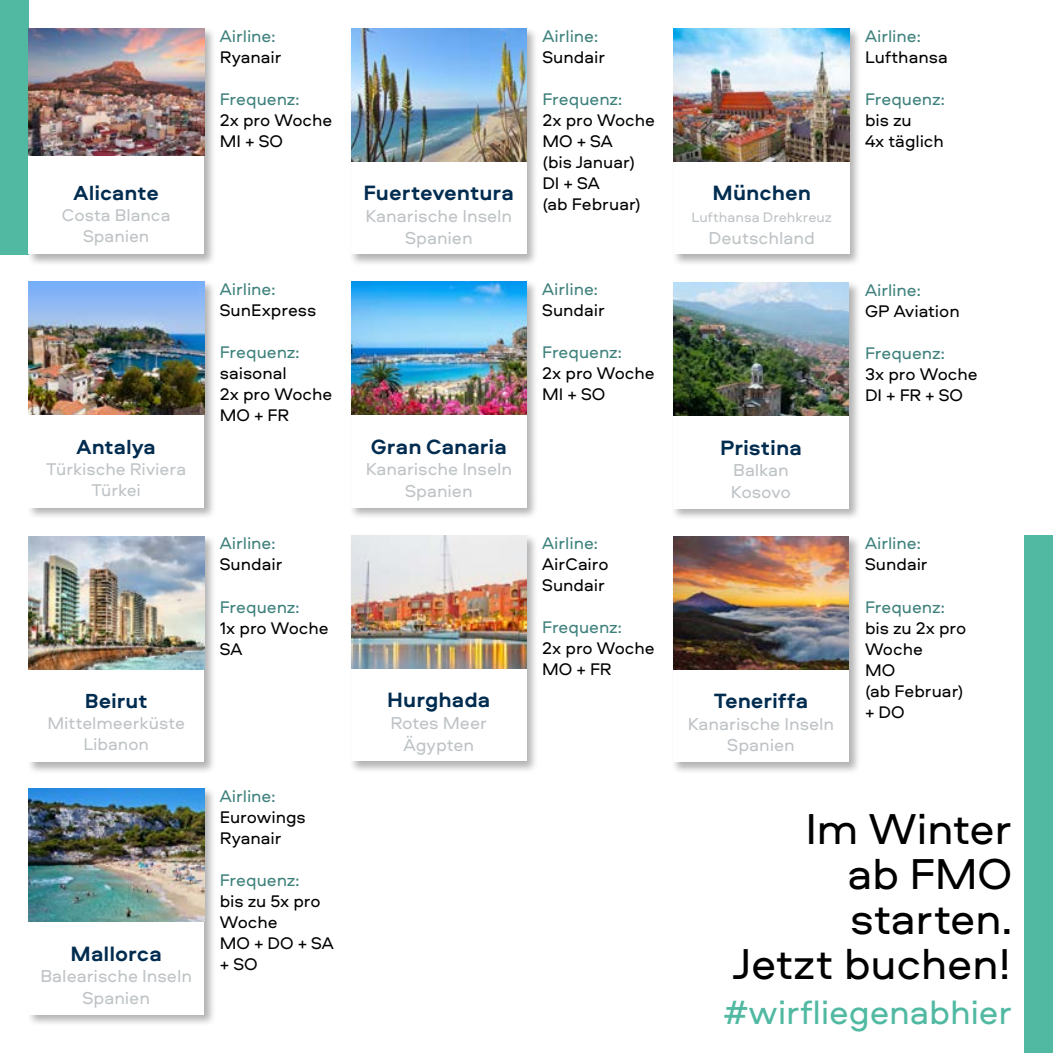
<style>
.page{position:relative;width:1053px;height:1053px;background:#fff}
.page>*{position:absolute;margin:0;border:0;box-sizing:border-box;transform-origin:0 0}
.t1{font:45px/45px "Aeroport";letter-spacing:-.01em;color:#000;text-align:right}
.t2{font:35px "Aeroport";letter-spacing:-.005em;color:#51b9a2}
.t3{font:700 21.62px "Aeroport";color:#002c50}
.t4{font:700 21.5px "Aeroport";color:#002c50}
.t5{font:700 21.12px "Aeroport";color:#002c50}
.t6{font:18px/21.6px "Aeroport";color:#bec3c6;text-align:center}
.t7{font:17.62px/21.1px "Aeroport";color:#bec3c6;text-align:center}
.t8{font:17.5px/21px "Aeroport";color:#000}
.t9{font:17.5px "Aeroport";letter-spacing:-.005em;color:#3e817c}
.t10{font:14.38px "Aeroport";color:#bec3c6}
</style>
<div class="page">
<div style="left:0;top:0;width:28px;height:254px;background:#51b9a2"></div>
<div style="left:27px;top:280px;width:189px;height:239px;background:#000;opacity:.3"></div>
<div style="left:28px;top:282px;width:176px;height:226px;background:#fff"></div>
<img style="left:28px;top:282px;width:176px;height:133px">
<div style="left:349px;top:27px;width:189px;height:239px;background:#000;opacity:.3"></div>
<div style="left:351px;top:28px;width:175px;height:226px;background:#fff"></div>
<img style="left:351px;top:28px;width:175px;height:133px">
<div style="left:349px;top:280px;width:189px;height:239px;background:#000;opacity:.3"></div>
<div style="left:351px;top:282px;width:175px;height:226px;background:#fff"></div>
<img style="left:351px;top:282px;width:175px;height:133px">
<div style="left:349px;top:534px;width:189px;height:238px;background:#000;opacity:.3"></div>
<div style="left:351px;top:535px;width:175px;height:226px;background:#fff"></div>
<img style="left:351px;top:535px;width:175px;height:133px">
<div style="left:27px;top:787px;width:189px;height:239px;background:#000;opacity:.3"></div>
<div style="left:28px;top:788px;width:176px;height:226px;background:#fff"></div>
<img style="left:28px;top:788px;width:176px;height:133px">
<div style="left:672px;top:27px;width:189px;height:239px;background:#000;opacity:.3"></div>
<div style="left:673px;top:28px;width:176px;height:226px;background:#fff"></div>
<img style="left:673px;top:28px;width:176px;height:133px">
<div style="left:671px;top:281px;width:189px;height:239px;background:#000;opacity:.3"></div>
<div style="left:673px;top:283px;width:175px;height:225px;background:#fff"></div>
<img style="left:673px;top:283px;width:175px;height:133px">
<div style="left:671px;top:535px;width:189px;height:238px;background:#000;opacity:.3"></div>
<div style="left:673px;top:536px;width:175px;height:226px;background:#fff"></div>
<img style="left:673px;top:536px;width:175px;height:133px">
<div style="left:1024px;top:535px;width:28px;height:517px;background:#51b9a2"></div>
<div style="left:27px;top:27px;width:189px;height:239px;background:#000;opacity:.3"></div>
<div style="left:28px;top:28px;width:176px;height:226px;background:#fff"></div>
<img style="left:28px;top:28px;width:176px;height:128px">
<div style="left:27px;top:535px;width:189px;height:238px;background:#000;opacity:.3"></div>
<div style="left:28px;top:536px;width:176px;height:226px;background:#fff"></div>
<img style="left:28px;top:536px;width:176px;height:133px">
<p class="t5" style="left:74px;top:178px;width:87px">Alicante</p>
<p class="t7" style="left:62px;top:204px;width:110px">Costa Blanca<br>Spanien</p>
<p class="t9" style="left:220px;top:24px;width:57px">Airline:</p>
<p class="t8" style="left:220px;top:45px;width:63px">Ryanair</p>
<p class="t9" style="left:220px;top:87px;width:81px">Frequenz:</p>
<p class="t8" style="left:220px;top:108px;width:114px">2x pro Woche<br>MI + SO</p>
<p class="t3" style="left:363px;top:177px;width:152px">Fuerteventura</p>
<p class="t6" style="left:365px;top:204px;width:148px">Kanarische Inseln<br>Spanien</p>
<p class="t9" style="left:542px;top:24px;width:57px">Airline:</p>
<p class="t8" style="left:542px;top:45px;width:64px">Sundair</p>
<p class="t9" style="left:542px;top:87px;width:81px">Frequenz:</p>
<p class="t8" style="left:542px;top:108px;width:114px">2x pro Woche<br>MO + SA<br>(bis Januar)<br>DI + SA<br>(ab Februar)</p>
<p class="t3" style="left:712px;top:177px;width:100px">München</p>
<p class="t10" style="left:691px;top:207px;width:142px">Lufthansa Drehkreuz</p>
<p class="t6" style="left:708px;top:226px;width:108px">Deutschland</p>
<p class="t9" style="left:865px;top:24px;width:57px">Airline:</p>
<p class="t8" style="left:865px;top:45px;width:84px">Lufthansa</p>
<p class="t9" style="left:865px;top:87px;width:81px">Frequenz:</p>
<p class="t8" style="left:865px;top:108px;width:80px">bis zu<br>4x täglich</p>
<p class="t9" style="left:220px;top:277px;width:57px">Airline:</p>
<p class="t8" style="left:220px;top:299px;width:98px">SunExpress</p>
<p class="t9" style="left:220px;top:340px;width:81px">Frequenz:</p>
<p class="t8" style="left:220px;top:362px;width:114px">saisonal<br>2x pro Woche<br>MO + FR</p>
<p class="t9" style="left:542px;top:277px;width:57px">Airline:</p>
<p class="t8" style="left:542px;top:299px;width:64px">Sundair</p>
<p class="t9" style="left:542px;top:340px;width:81px">Frequenz:</p>
<p class="t8" style="left:542px;top:362px;width:114px">2x pro Woche<br>MI + SO</p>
<p class="t9" style="left:865px;top:278px;width:57px">Airline:</p>
<p class="t8" style="left:865px;top:300px;width:96px">GP Aviation</p>
<p class="t9" style="left:865px;top:341px;width:81px">Frequenz:</p>
<p class="t8" style="left:865px;top:363px;width:114px">3x pro Woche<br>DI + FR + SO</p>
<p class="t5" style="left:77px;top:431px;width:81px">Antalya</p>
<p class="t7" style="left:46px;top:457px;width:141px">Türkische Riviera<br>Türkei</p>
<p class="t4" style="left:371px;top:431px;width:138px">Gran Canaria</p>
<p class="t6" style="left:365px;top:457px;width:148px">Kanarische Inseln<br>Spanien</p>
<p class="t3" style="left:720px;top:432px;width:83px">Pristina</p>
<p class="t6" style="left:731px;top:458px;width:62px;text-align:left">Balkan<br>Kosovo</p>
<p class="t5" style="left:85px;top:685px;width:64px">Beirut</p>
<p class="t7" style="left:47px;top:711px;width:139px">Mittelmeerküste<br>Libanon</p>
<p class="t9" style="left:220px;top:531px;width:57px">Airline:</p>
<p class="t8" style="left:220px;top:553px;width:64px">Sundair</p>
<p class="t9" style="left:220px;top:594px;width:81px">Frequenz:</p>
<p class="t8" style="left:220px;top:616px;width:110px">1x pro Woche<br>SA</p>
<p class="t3" style="left:387px;top:684px;width:105px">Hurghada</p>
<p class="t6" style="left:390px;top:711px;width:98px">Rotes Meer<br>Ägypten</p>
<p class="t9" style="left:542px;top:530px;width:57px">Airline:</p>
<p class="t8" style="left:542px;top:552px;width:68px">AirCairo<br>Sundair</p>
<p class="t9" style="left:542px;top:614px;width:81px">Frequenz:</p>
<p class="t8" style="left:542px;top:636px;width:114px">2x pro Woche<br>MO + FR</p>
<p class="t4" style="left:713px;top:685px;width:96px">Teneriffa</p>
<p class="t6" style="left:687px;top:712px;width:148px">Kanarische Inseln<br>Spanien</p>
<p class="t9" style="left:865px;top:531px;width:57px">Airline:</p>
<p class="t8" style="left:865px;top:553px;width:64px">Sundair</p>
<p class="t9" style="left:865px;top:594px;width:81px">Frequenz:</p>
<p class="t8" style="left:865px;top:616px;width:103px">bis zu 2x pro<br>Woche<br>MO<br>(ab Februar) + DO</p>
<p class="t3" style="left:71px;top:937px;width:93px">Mallorca</p>
<p class="t6" style="left:40px;top:964px;width:153px">Balearische Inseln<br>Spanien</p>
<p class="t9" style="left:220px;top:784px;width:57px">Airline:</p>
<p class="t8" style="left:220px;top:805px;width:87px">Eurowings<br>Ryanair</p>
<p class="t9" style="left:220px;top:868px;width:81px">Frequenz:</p>
<p class="t8" style="left:220px;top:889px;width:116px">bis zu 5x pro<br>Woche<br>MO + DO + SA + SO</p>
<h1 class="t1" style="left:733px;top:804px;width:280px">Im Winter<br>ab FMO starten.<br>Jetzt buchen!</h1>
<h2 class="t2" style="left:724px;top:988px;width:289px">#wirfliegenabhier</h2>
</div>
